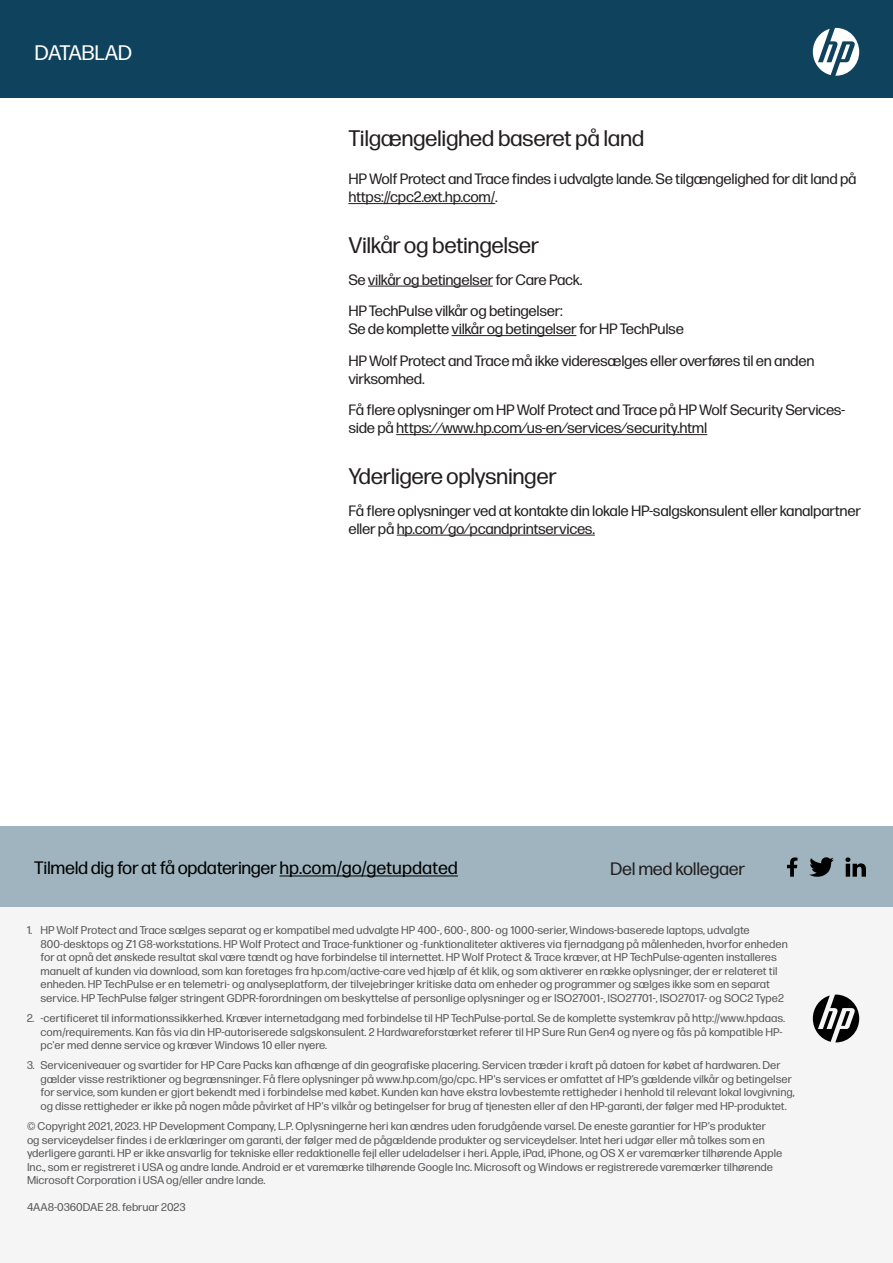
<style>
.page{position:relative;width:893px;height:1263px;background:#fff}
.page>*{position:absolute;margin:0;border:0;box-sizing:border-box;transform-origin:0 0}
.t1{font:22.5px "Forma DJR Micro";letter-spacing:-.02em;color:#231f20}
.t2{font:21px "Forma DJR Micro";letter-spacing:-.02em;color:#fff}
.t3{font:18px "Forma DJR Micro";letter-spacing:-.02em;color:#000}
.t4{font:18px "Forma DJR Micro";letter-spacing:-.02em;color:#231f20}
.t5{font:15px/31.5px "Forma DJR Micro";letter-spacing:-.02em;color:#231f20}
.t6{font:11.25px/13.5px "Forma DJR Micro";color:#57585a}
.s1{font-family:"Forma DJR Display"}
</style>
<div class="page">
<div style="left:0;top:826px;width:893px;height:82px;background:#9fb4be"></div>
<div style="left:0;top:908px;width:893px;height:355px;background:#f5f5f5"></div>
<svg style="left:813px;top:994px;width:46px;height:48px"></svg>
<hr style="left:279px;top:875px;width:179px;height:1px;background:#000">
<svg style="left:845px;top:857px;width:21px;height:20px"></svg>
<svg style="left:809px;top:857px;width:24px;height:20px"></svg>
<svg style="left:787px;top:857px;width:10px;height:20px"></svg>
<div style="left:0;top:0;width:893px;height:98px;background:#0f425c"></div>
<svg style="left:813px;top:28px;width:46px;height:48px"></svg>
<hr style="left:348px;top:203px;width:147px;height:1px;background:#231f20">
<hr style="left:368px;top:286px;width:125px;height:1px;background:#231f20">
<hr style="left:452px;top:335px;width:124px;height:1px;background:#231f20">
<hr style="left:396px;top:434px;width:311px;height:1px;background:#231f20">
<hr style="left:397px;top:535px;width:198px;height:1px;background:#231f20">
<h2 class="t2" style="left:35px;top:38px;width:99px">DATABLAD</h2>
<h1 class="t1" style="left:348px;top:122px;width:298px">Tilgængelighed baseret på land</h1>
<h3 class="t5" style="left:348px;top:169px;width:510px;line-height:18px">HP Wolf Protect and Trace findes i udvalgte lande. Se tilgængelighed for dit land på https://cpc2.ext.hp.com/.</h3>
<h1 class="t1" style="left:348px;top:229px;width:192px">Vilkår og betingelser</h1>
<h3 class="t5" style="left:348px;top:263px;width:236px">Se vilkår og betingelser for Care Pack.<br>HP TechPulse vilkår og betingelser:</h3>
<h3 class="t5" style="left:348px;top:312px;width:468px">Se de komplette vilkår og betingelser for HP TechPulse<br>HP Wolf Protect and Trace må ikke videresælges eller overføres til en anden</h3>
<h3 class="t5" style="left:348px;top:362px;width:498px">virksomhed.<br>Få flere oplysninger om HP Wolf Protect and Trace på HP Wolf Security Services-</h3>
<h3 class="t5" style="left:348px;top:411px;width:360px">side på https://www.hp.com/us-en/services/security.html</h3>
<h1 class="t1" style="left:348px;top:460px;width:210px">Yderligere oplysninger</h1>
<h3 class="t5" style="left:348px;top:500px;width:514px;line-height:18px">Få flere oplysninger ved at kontakte din lokale HP-salgskonsulent eller kanalpartner eller på hp.com/go/pcandprintservices.</h3>
<h3 class="t3" style="left:34px;top:855px;width:425px">Tilmeld dig for at få opdateringer hp.com/go/getupdated</h3>
<h3 class="t4" style="left:610px;top:855px;width:137px">Del med kollegaer</h3>
<p class="t6" style="left:40px;top:923px;width:749px;text-indent:-14px"><span class="s1">1.</span> HP Wolf Protect and Trace sælges separat og er kompatibel med udvalgte HP 400-, 600-, 800- og 1000-serier, Windows-baserede laptops, udvalgte 800-desktops og Z1 G8-workstations. HP Wolf Protect and Trace-funktioner og -funktionaliteter aktiveres via fjernadgang på målenheden, hvorfor enheden for at opnå det ønskede resultat skal være tændt og have forbindelse til internettet. HP Wolf Protect &amp; Trace kræver, at HP TechPulse-agenten installeres manuelt af kunden via download, som kan foretages fra hp.com/active-care ved hjælp af ét klik, og som aktiverer en række oplysninger, der er relateret til enheden. HP TechPulse er en telemetri- og analyseplatform, der tilvejebringer kritiske data om enheder og programmer og sælges ikke som en separat service. HP TechPulse følger stringent GDPR-forordningen om beskyttelse af personlige oplysninger og er ISO27001-, ISO27701-, ISO27017- og SOC2 Type2</p>
<p class="t6" style="left:40px;top:1010px;width:746px;text-indent:-14px"><span class="s1">2.</span> -certificeret til informationssikkerhed. Kræver internetadgang med forbindelse til HP TechPulse-portal. Se de komplette systemkrav på http://www.hpdaas. com/requirements. Kan fås via din HP-autoriserede salgskonsulent. 2 Hardwareforstærket referer til HP Sure Run Gen4 og nyere og fås på kompatible HP&shy;pc'er med denne service og kræver Windows 10 eller nyere.</p>
<p class="t6" style="left:40px;top:1058px;width:756px;text-indent:-14px"><span class="s1">3.</span> Serviceniveauer og svartider for HP Care Packs kan afhænge af din geografiske placering. Servicen træder i kraft på datoen for købet af hardwaren. Der gælder visse restriktioner og begrænsninger. Få flere oplysninger på www.hp.com/go/cpc. HP's services er omfattet af HP’s gældende vilkår og betingelser for service, som kunden er gjort bekendt med i forbindelse med købet. Kunden kan have ekstra lovbestemte rettigheder i henhold til relevant lokal lovgivning, og disse rettigheder er ikke på nogen måde påvirket af HP's vilkår og betingelser for brug af tjenesten eller af den HP-garanti, der følger med HP-produktet.</p>
<p class="t6" style="left:27px;top:1118px;width:757px">© Copyright 2021, 2023. HP Development Company, L.P. Oplysningerne heri kan ændres uden forudgående varsel. De eneste garantier for HP's produkter<br>og serviceydelser findes i de erklæringer om garanti, der følger med de pågældende produkter og serviceydelser. Intet heri udgør eller må tolkes som en yderligere garanti. HP er ikke ansvarlig for tekniske eller redaktionelle fejl eller udeladelser i heri. Apple, iPad, iPhone, og OS X er varemærker tilhørende Apple Inc., som er registreret i USA og andre lande. Android er et varemærke tilhørende Google Inc. Microsoft og Windows er registrerede varemærker tilhørende Microsoft Corporation i USA og/eller andre lande.</p>
<p class="t6" style="left:27px;top:1199px;width:160px">4AA8-0360DAE 28. februar 2023</p>
</div>
